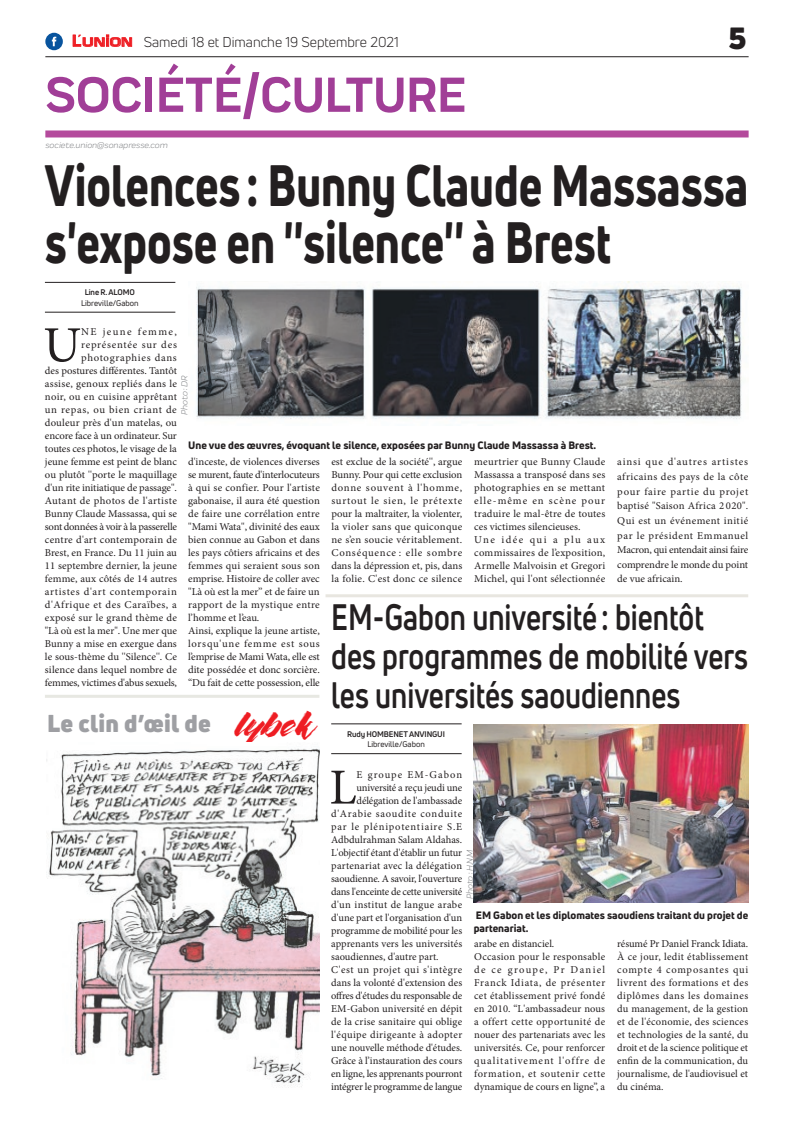
<style>
.page{position:relative;width:794px;height:1129px;background:#fff}
.page>*{position:absolute;margin:0;border:0;box-sizing:border-box;transform-origin:0 0}
.t1{font:800 57px/57px "Uni Neue";color:#231f20;scale:.78 1}
.t2{font:700 51px "Praktika";color:#a13e97}
.t3{font:50.5px "Minion Pro";color:#231f20}
.t4{font:700 36px/39px "Uni Neue";color:#231f20;scale:.8 1}
.t5{font:900 30px "Uni Neue";color:#231f20}
.t6{font:900 23.9px "Uni Neue";letter-spacing:.01em;color:#9e9fa3}
.t7{font:14px "Uni Neue";color:#231f20}
.t8{font:10.5px/13px "Minion Pro";letter-spacing:.005em;color:#231f20;text-align:justify}
.t9{font:10.5px/13px "Minion Pro";letter-spacing:.025em;color:#231f20}
.t10{font:800 10.5px/12.6px "Uni Neue";color:#231f20}
.t11{font:10.5px "Minion Pro";letter-spacing:-.015em;color:#231f20}
.t12{font:10.5px "Minion Pro";letter-spacing:-.02em;color:#231f20}
.t13{font:10.5px "Minion Pro";letter-spacing:-.025em;color:#231f20}
.t14{font:10.5px "Minion Pro";letter-spacing:.04em;color:#231f20}
.t15{font:10.5px "Minion Pro";letter-spacing:.035em;color:#231f20}
.t16{font:10.5px "Minion Pro";letter-spacing:.05em;color:#231f20}
.t17{font:10.5px "Minion Pro";letter-spacing:.065em;color:#231f20}
.t18{font:10.5px "Minion Pro";letter-spacing:.075em;color:#231f20}
.t19{font:10.5px "Minion Pro";letter-spacing:.095em;color:#231f20}
.t20{font:italic 9px "Praktika";color:#818386}
.t21{font:8px "Uni Neue";color:#231f20}
.t22{font:700 8px "Uni Neue";letter-spacing:-.02em;color:#231f20}
.s1{font-family:"Eurostile";font-weight:600;font-size:15px;color:#ee1d23}
.s2{font-family:"Eurostile";font-weight:600;font-size:11.4px;color:#ee1d23}
.s3{font-family:"The Flower City";font-weight:400;font-size:37.7px;color:#ee1d23}
</style>
<div class="page">
<hr style="left:45px;top:56px;width:703px;height:1px;background:#231f20">
<div style="left:45px;top:130px;width:703px;height:7px;background:#b44a9c"></div>
<svg style="left:72px;top:34px;width:60px;height:13px"></svg>
<div style="left:45px;top:33px;width:18px;height:17px;background:#08549e;border-radius:50%"></div>
<svg style="left:52px;top:37px;width:4px;height:9px"></svg>
<hr style="left:45px;top:694px;width:274px;height:3px;background:#e7e8e2">
<img style="left:46px;top:748px;width:274px;height:340px">
<hr style="left:331px;top:753px;width:130px;height:1px;background:#231f20">
<hr style="left:331px;top:723px;width:130px;height:1px;background:#231f20">
<img style="left:474px;top:724px;width:274px;height:178px">
<hr style="left:325px;top:594px;width:423px;height:3px;background:#e8e6e0">
<hr style="left:45px;top:311px;width:130px;height:1px;background:#231f20">
<hr style="left:45px;top:282px;width:130px;height:1px;background:#231f20">
<img style="left:196px;top:281px;width:546px;height:138px">
<h3 class="t7" style="left:72px;top:33px;width:328px"><span class="s1">L</span><span class="s2">UNION</span> Samedi 18 et Dimanche 19 Septembre 2021</h3>
<h2 class="t2" style="left:45px;top:54px;width:422px">SOCIÉTÉ/CULTURE</h2>
<p class="t20" style="left:45px;top:139px;width:124px">societe.union@sonapresse.com</p>
<h3 class="t5" style="left:728px;top:17px;width:19px">5</h3>
<h1 class="t1" style="left:45px;top:156px;width:903px">Violences : Bunny Claude Massassa s'expose en ''silence'' à Brest</h1>
<p class="t22" style="left:85px;top:287px;width:51px">Line R. ALOMO</p>
<p class="t21" style="left:81px;top:298px;width:59px">Libreville/Gabon</p>
<p class="t8" style="left:45px;top:325px;width:134px;text-align:right">NE jeune femme, représentée sur des photographies dans<br>des postures différentes. Tantôt assise, genoux repliés dans le noir, ou en cuisine apprêtant un repas, ou bien criant de douleur près d'un matelas, ou encore face à un ordinateur. Sur toutes ces photos, le visage de la jeune femme est peint de blanc ou plutôt ''porte le maquillage d'un rite initiatique de passage''.<br>Autant de photos de l'artiste<br>Bunny Claude Massassa, qui se sont données à voir à la passerelle centre d'art contemporain de<br>Brest, en France. Du 11 juin au<br>11 septembre dernier, la jeune femme, aux côtés de 14 autres artistes d'art contemporain d'Afrique et des Caraïbes, a exposé sur le grand thème de "Là où est la mer". Une mer que<br>Bunny a mise en exergue dans le sous-thème du ''Silence''. Ce silence dans lequel nombre de femmes, victimes d'abus sexuels,</p>
<h3 class="t3" style="left:43px;top:311px;width:39px">U</h3>
<p class="t20" style="left:178px;top:415px;width:41px;rotate:-90deg">Photo : DR</p>
<p class="t10" style="left:188px;top:438px;width:409px">Une vue des œuvres, évoquant le silence, exposées par Bunny Claude Massassa à Brest.</p>
<p class="t8" style="left:188px;top:455px;width:133px;text-align:left">d'inceste, de violences diverses se murent, faute d'interlocuteurs à qui se confier. Pour l'artiste gabonaise, il aura été question de faire une corrélation entre ''Mami Wata'', divinité des eaux bien connue au Gabon et dans les pays côtiers africains et des femmes qui seraient sous son emprise. Histoire de coller avec ''Là où est la mer’’ et de faire un rapport de la mystique entre l’homme et l’eau.<br>Ainsi, explique la jeune artiste, lorsqu'une femme est sous l’emprise de Mami Wata, elle est dite possédée et donc sorcière. “Du fait de cette possession, elle</p>
<p class="t8" style="left:331px;top:455px;width:132px">est exclue de la société'', argue Bunny. Pour qui cette exclusion donne souvent à l'homme, surtout le sien, le prétexte pour la maltraiter, la violenter, la violer sans que quiconque ne s’en soucie véritablement.<br>Conséquence : elle sombre dans la dépression et, pis, dans la folie. C'est donc ce silence</p>
<p class="t8" style="left:474px;top:455px;width:132px;text-align:left">meurtrier que Bunny Claude<br>Massassa a transposé dans ses photographies en se mettant elle-même en scène pour traduire le mal-être de toutes ces victimes silencieuses.<br>Une idée qui a plu aux commissaires de l’exposition,<br>Armelle Malvoisin et Gregori<br>Michel, qui l'ont sélectionnée</p>
<p class="t8" style="left:617px;top:454px;width:132px;line-height:14.6px">ainsi que d'autres artistes africains des pays de la côte pour faire partie du projet baptisé "Saison Africa 2 020".<br>Qui est un événement initié par le président Emmanuel Macron, qui entendait ainsi faire comprendre le monde du point de vue africain.</p>
<h3 class="t4" style="left:331px;top:597px;width:523px">EM-Gabon université: bientôt des programmes de mobilité vers les universités saoudiennes</h3>
<p class="t22" style="left:347px;top:728px;width:99px">Rudy HOMBENET ANVINGUI</p>
<p class="t21" style="left:367px;top:739px;width:59px">Libreville/Gabon</p>
<h3 class="t6" style="left:47px;top:706px;width:265px">Le clin d’œil de <span class="s3">lybek</span></h3>
<h3 class="t3" style="left:329px;top:753px;width:29px">L</h3>
<p class="t19" style="left:356px;top:767px;width:107px">E groupe EM-Gabon</p>
<p class="t11" style="left:356px;top:780px;width:107px">université a reçu jeudi une</p>
<p class="t8" style="left:356px;top:793px;width:107px">délégation de l'ambassade</p>
<p class="t17" style="left:331px;top:806px;width:132px">d'Arabie saoudite conduite</p>
<p class="t18" style="left:331px;top:819px;width:132px">par le plénipotentiaire S.E</p>
<p class="t8" style="left:331px;top:832px;width:132px">Adbdulrahman Salam Aldahas.</p>
<p class="t8" style="left:331px;top:845px;width:132px">L'objectif étant d'établir un futur</p>
<p class="t9" style="left:331px;top:858px;width:132px">partenariat avec la délégation</p>
<p class="t11" style="left:331px;top:871px;width:132px">saoudienne. A savoir, l'ouverture</p>
<p class="t13" style="left:331px;top:884px;width:132px">dans l'enceinte de cette université</p>
<p class="t15" style="left:331px;top:897px;width:132px">d'un institut de langue arabe</p>
<p class="t8" style="left:331px;top:910px;width:132px">d'une part et l'organisation d'un</p>
<p class="t8" style="left:331px;top:923px;width:132px">programme de mobilité pour les</p>
<p class="t8" style="left:331px;top:936px;width:132px">apprenants vers les universités</p>
<p class="t8" style="left:331px;top:949px;width:109px">saoudiennes, d'autre part.</p>
<p class="t16" style="left:331px;top:962px;width:132px">C'est un projet qui s'intègre</p>
<p class="t8" style="left:331px;top:975px;width:132px">dans la volonté d'extension des</p>
<p class="t12" style="left:331px;top:988px;width:132px">offres d'études du responsable de</p>
<p class="t8" style="left:331px;top:1001px;width:132px">EM-Gabon université en dépit</p>
<p class="t8" style="left:331px;top:1014px;width:132px">de la crise sanitaire qui oblige</p>
<p class="t14" style="left:331px;top:1027px;width:132px">l'équipe dirigeante à adopter</p>
<p class="t8" style="left:331px;top:1040px;width:133px">une nouvelle méthode d'études.</p>
<p class="t8" style="left:331px;top:1053px;width:132px">Grâce à l’instauration des cours</p>
<p class="t12" style="left:331px;top:1066px;width:132px">en ligne, les apprenants pourront</p>
<p class="t11" style="left:331px;top:1079px;width:132px">intégrer le programme de langue</p>
<p class="t20" style="left:463px;top:899px;width:51px;rotate:-90deg">Photo : H.N.M</p>
<p class="t10" style="left:474px;top:908px;width:276px">EM Gabon et les diplomates saoudiens traitant du projet de partenariat.</p>
<p class="t9" style="left:474px;top:936px;width:132px">arabe en distanciel.<br>Occasion pour le responsable de ce groupe, Pr Daniel<br>Franck Idiata, de présenter cet établissement privé fondé en 2010. “L'ambassadeur nous a offert cette opportunité de nouer des partenariats avec les universités. Ce, pour renforcer qualitativement l'offre de formation, et soutenir cette dynamique de cours en ligne”, a</p>
<p class="t8" style="left:617px;top:936px;width:132px">résumé Pr Daniel Franck Idiata.<br>À ce jour, ledit établissement compte 4 composantes qui livrent des formations et des diplômes dans les domaines du management, de la gestion et de l'économie, des sciences et technologies de la santé, du droit et de la science politique et enfin de la communication, du journalisme, de l'audiovisuel et du cinéma.</p>
</div>
